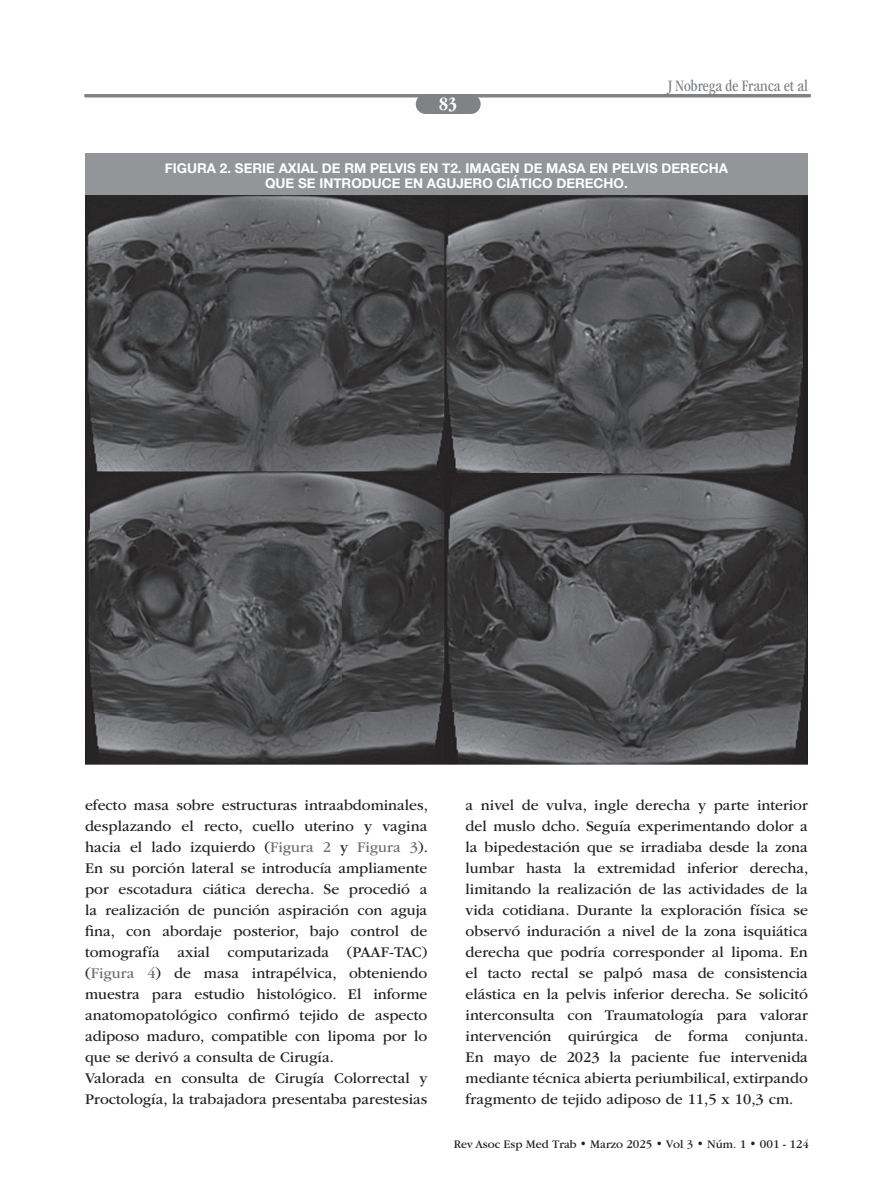
<style>
.page{position:relative;width:893px;height:1191px;background:#fff}
.page>*{position:absolute;margin:0;border:0;box-sizing:border-box;transform-origin:0 0}
.t1{font:700 condensed 19.5px "ITC Garamond Std";color:#fff}
.t2{font:condensed 16.5px "ITC Garamond Std";color:#808285}
.t3{font:15.45px/21px "ITC Garamond Std";color:#231f20}
.t4{font:700 13.5px/15px "Helvetica Neue";color:#fff;text-align:center}
.t5{font:12px "Garamond IT Cby BT";color:#231f20}
.s1{color:#6c6d70}
</style>
<div class="page">
<div style="left:416px;top:94px;width:65px;height:20px;background:#808285;border-radius:10px"></div>
<hr style="left:86px;top:94px;width:722px;height:3px;background:#808285">
<div style="left:85px;top:153px;width:723px;height:43px;background:#939598"></div>
<img style="left:85px;top:195px;width:723px;height:569px">
<p class="t1" style="left:439px;top:93px;width:19px">83</p>
<p class="t2" style="left:668px;top:76px;width:142px">J Nobrega de Franca et al</p>
<p class="t4" style="left:165px;top:161px;width:565px">FIGURA 2. SERIE AXIAL DE RM PELVIS EN T2. IMAGEN DE MASA EN PELVIS DERECHA<br>QUE SE INTRODUCE EN AGUJERO CIÁTICO DERECHO.</p>
<p class="t3" style="left:85px;top:795px;width:344px">efecto masa sobre estructuras intraabdominales, desplazando el recto, cuello uterino y vagina hacia el lado izquierdo (<span class="s1">Figura 2</span> y <span class="s1">Figura 3</span>).<br>En su porción lateral se introducía ampliamente por escotadura ciática derecha. Se procedió a la realización de punción aspiración con aguja fina, con abordaje posterior, bajo control de tomografía axial computarizada (PAAF-TAC) (<span class="s1">Figura 4</span>) de masa intrapélvica, obteniendo muestra para estudio histológico. El informe anatomopatológico confirmó tejido de aspecto adiposo maduro, compatible con lipoma por lo que se derivó a consulta de Cirugía.<br>Valorada en consulta de Cirugía Colorrectal y Proctología, la trabajadora presentaba parestesias</p>
<p class="t3" style="left:466px;top:795px;width:344px;text-align:justify">a nivel de vulva, ingle derecha y parte interior del muslo dcho. Seguía experimentando dolor a la bipedestación que se irradiaba desde la zona lumbar hasta la extremidad inferior derecha, limitando la realización de las actividades de la vida cotidiana. Durante la exploración física se observó induración a nivel de la zona isquiática derecha que podría corresponder al lipoma. En el tacto rectal se palpó masa de consistencia elástica en la pelvis inferior derecha. Se solicitó interconsulta con Traumatología para valorar intervención quirúrgica de forma conjunta.<br>En mayo de 2023 la paciente fue intervenida mediante técnica abierta periumbilical, extirpando fragmento de tejido adiposo de 11,5 x 10,3 cm.</p>
<p class="t5" style="left:454px;top:1136px;width:357px">Rev Asoc Esp Med Trab • Marzo 2025 • Vol 3 • Núm. 1 • 001 - 124</p>
</div>
